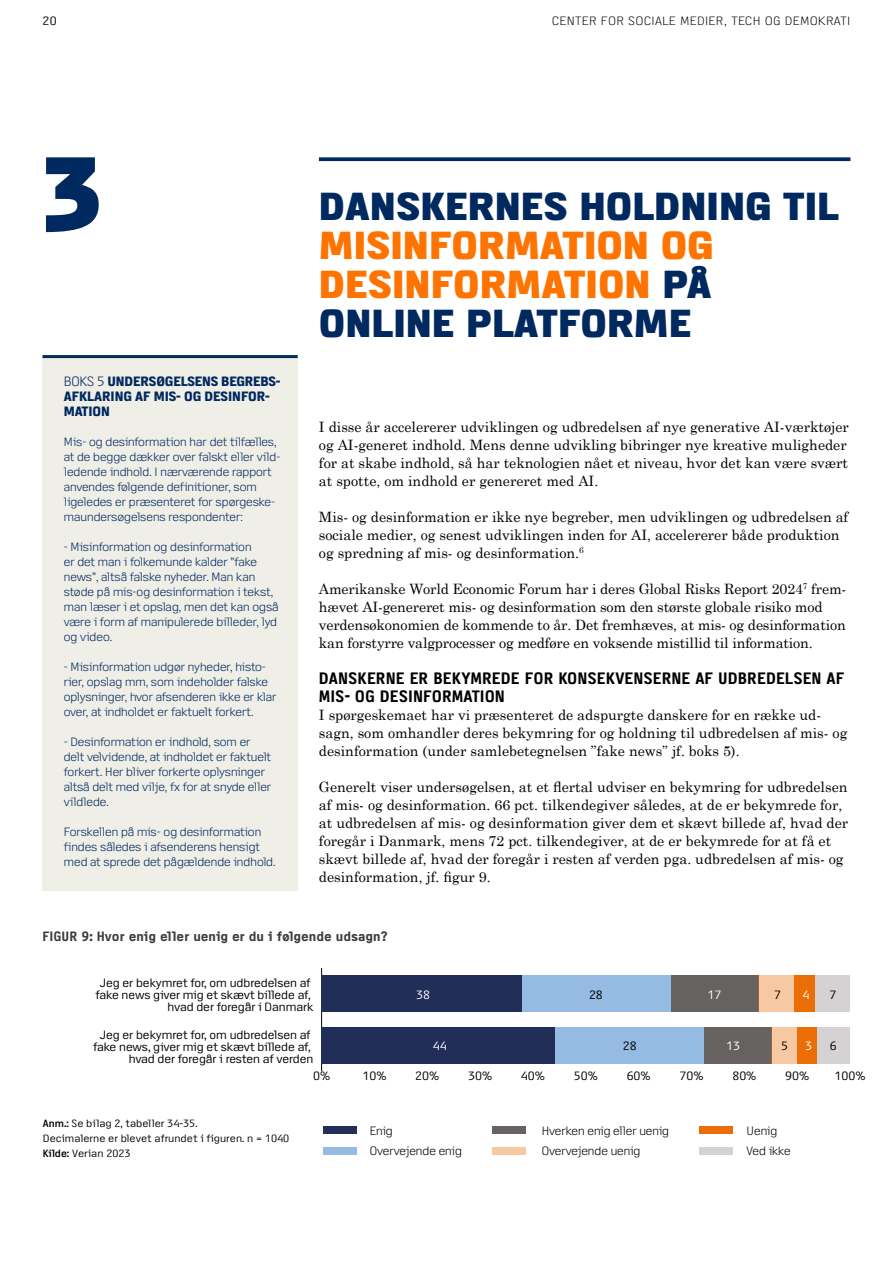
<style>
.page{position:relative;width:893px;height:1263px;background:#fff}
.page>*{position:absolute;margin:0;border:0;box-sizing:border-box;transform-origin:0 0}
.Fakta{font:800 105px "Access";color:#00295f}
.Hovedoverskrift{font:800 39px/39px "Access";color:#00295f}
.Underoverskrift{font:700 16.5px/18px "Access";color:#000}
.Brødtekst_Schoolbook{font:14.25px/18px "Century Schoolbook";color:#000}
.Faktaboks_overskrift{font:800 13.5px/15px "Access";letter-spacing:-.005em;color:#00295f}
.Figuroverskrfit{font:700 13.5px "Access";color:#3c3c3b}
.Faktaboks_brød{font:300 12px/15px "Access";color:#00295f}
.t1{font:12px/12px "Access";color:#000;text-align:right}
.t2{font:300 12px/21px "Access";color:#000}
.t3{font:300 12px "Access";letter-spacing:.025em;color:#000}
.t4{font:12px "Access";color:#fff}
.t5{font:12px "Access";color:#000}
.Anmærkning_og_kilde{font:10.5px "Access";color:#000}
.s1{font-weight:300}
.s2{color:#ff7400}
.s3{font-weight:600}
</style>
<div class="page">
<svg style="left:319px;top:157px;width:531px;height:4px;background:#153b6c"></svg>
<div style="left:43px;top:355px;width:255px;height:536px;background:#efeee7"></div>
<hr style="left:43px;top:355px;width:255px;height:3px;background:#00295f">
<hr style="left:321px;top:968px;width:1px;height:103px;background:#000">
<div style="left:322px;top:976px;width:200px;height:36px;background:#202e58"></div>
<div style="left:322px;top:1027px;width:233px;height:36px;background:#202e58"></div>
<div style="left:522px;top:976px;width:149px;height:36px;background:#95bbe3"></div>
<div style="left:555px;top:1027px;width:149px;height:36px;background:#95bbe3"></div>
<div style="left:671px;top:976px;width:88px;height:36px;background:#656261"></div>
<div style="left:704px;top:1027px;width:67px;height:36px;background:#656261"></div>
<div style="left:759px;top:976px;width:35px;height:36px;background:#f7c9a3"></div>
<div style="left:771px;top:1027px;width:27px;height:36px;background:#f7c9a3"></div>
<div style="left:794px;top:976px;width:21px;height:36px;background:#eb6d06"></div>
<div style="left:798px;top:1027px;width:19px;height:36px;background:#eb6d06"></div>
<div style="left:815px;top:976px;width:35px;height:36px;background:#d4d2d2"></div>
<div style="left:817px;top:1027px;width:33px;height:36px;background:#d4d2d2"></div>
<div style="left:323px;top:1126px;width:34px;height:8px;background:#202e58"></div>
<div style="left:323px;top:1147px;width:34px;height:7px;background:#95bbe3"></div>
<div style="left:492px;top:1126px;width:33px;height:8px;background:#656261"></div>
<div style="left:492px;top:1147px;width:33px;height:7px;background:#f7c9a3"></div>
<div style="left:700px;top:1126px;width:33px;height:8px;background:#eb6d06"></div>
<div style="left:700px;top:1147px;width:33px;height:7px;background:#d4d2d2"></div>
<p class="t5" style="left:43px;top:15px;width:16px">20</p>
<p class="t3" style="left:552px;top:15px;width:300px">CENTER FOR SOCIALE MEDIER, TECH OG DEMOKRATI</p>
<p class="Fakta" style="left:43px;top:137px;width:62px">3</p>
<p class="Faktaboks_overskrift" style="left:64px;top:374px;width:218px"><span class="s1">BOKS 5</span> UNDERSØGELSENS BEGREBS-<br>AFKLARING AF MIS- OG DESINFOR-<br>MATION</p>
<p class="Faktaboks_brød" style="left:64px;top:434px;width:218px">Mis- og desinformation har det tilfælles, at de begge dækker over falskt eller vild&shy;ledende indhold. I nærværende rapport anvendes følgende definitioner, som ligeledes er præsenteret for spørgeske&shy;maundersøgelsens respondenter:</p>
<p class="Faktaboks_brød" style="left:64px;top:539px;width:217px">- Misinformation og desinformation<br>er det man i folkemunde kalder ”fake news”, altså falske nyheder. Man kan støde på mis-og desinformation i tekst, man læser i et opslag, men det kan også være i form af manipulerede billeder, lyd og video.</p>
<p class="Faktaboks_brød" style="left:64px;top:659px;width:214px">- Misinformation udgør nyheder, histo&shy;rier, opslag mm, som indeholder falske oplysninger, hvor afsenderen ikke er klar over, at indholdet er faktuelt forkert.</p>
<p class="Faktaboks_brød" style="left:64px;top:734px;width:209px">- Desinformation er indhold, som er delt velvidende, at indholdet er faktuelt forkert. Her bliver forkerte oplysninger altså delt med vilje, fx for at snyde eller vildlede.</p>
<p class="Faktaboks_brød" style="left:64px;top:824px;width:213px">Forskellen på mis- og desinformation findes således i afsenderens hensigt med at sprede det pågældende indhold.</p>
<p class="Hovedoverskrift" style="left:319px;top:187px;width:521px">DANSKERNES HOLDNING TIL<br><span class="s2">MISINFORMATION OG<br>DESINFORMATION</span> PÅ<br>ONLINE PLATFORME</p>
<p class="Brødtekst_Schoolbook" style="left:319px;top:416px;width:531px">I disse år accelererer udviklingen og udbredelsen af nye generative AI-værktøjer og AI-generet indhold. Mens denne udvikling bibringer nye kreative muligheder for at skabe indhold, så har teknologien nået et niveau, hvor det kan være svært at spotte, om indhold er genereret med AI.</p>
<p class="Brødtekst_Schoolbook" style="left:319px;top:506px;width:531px">Mis- og desinformation er ikke nye begreber, men udviklingen og udbredelsen af sociale medier, og senest udviklingen inden for AI, accelererer både produktion og spredning af mis- og desinformation.<sup>6</sup></p>
<p class="Brødtekst_Schoolbook" style="left:319px;top:578px;width:529px">Amerikanske World Economic Forum har i deres Global Risks Report 2024<sup>7</sup> frem&shy;hævet AI-genereret mis- og desinformation som den største globale risiko mod verdensøkonomien de kommende to år. Det fremhæves, at mis- og desinformation kan forstyrre valgprocesser og medføre en voksende mistillid til information.</p>
<p class="Underoverskrift" style="left:319px;top:669px;width:527px">DANSKERNE ER BEKYMREDE FOR KONSEKVENSERNE AF UDBREDELSEN AF<br>MIS- OG DESINFORMATION</p>
<p class="Brødtekst_Schoolbook" style="left:319px;top:704px;width:530px">I spørgeskemaet har vi præsenteret de adspurgte danskere for en række ud&shy;sagn, som omhandler deres bekymring for og holdning til udbredelsen af mis- og desinformation (under samlebetegnelsen ”fake news” jf. boks 5).</p>
<p class="Brødtekst_Schoolbook" style="left:319px;top:776px;width:531px">Generelt viser undersøgelsen, at et flertal udviser en bekymring for udbredelsen af mis- og desinformation. 66 pct. tilkendegiver således, at de er bekymrede for, at udbredelsen af mis- og desinformation giver dem et skævt billede af, hvad der foregår i Danmark, mens 72 pct. tilkendegiver, at de er bekymrede for at få et skævt billede af, hvad der foregår i resten af verden pga. udbredelsen af mis- og desinformation, jf. figur 9.</p>
<p class="Figuroverskrfit" style="left:43px;top:929px;width:346px">FIGUR 9: Hvor enig eller uenig er du i følgende udsagn?</p>
<p class="t1" style="left:96px;top:977px;width:219px">Jeg er bekymret for, om udbredelsen af fake news giver mig et skævt billede af, hvad der foregår i Danmark</p>
<p class="t1" style="left:93px;top:1028px;width:222px">Jeg er bekymret for, om udbredelsen af fake news, giver mig et skævt billede af, hvad der foregår i resten af verden</p>
<p class="t4" style="left:416px;top:988px;width:15px">38</p>
<p class="t1" style="left:589px;top:989px;width:15px">28</p>
<p class="t4" style="left:707px;top:988px;width:15px">17</p>
<p class="t1" style="left:774px;top:989px;width:8px">7</p>
<p class="t4" style="left:802px;top:988px;width:8px">4</p>
<p class="t1" style="left:829px;top:989px;width:8px">7</p>
<p class="t4" style="left:433px;top:1039px;width:15px">44</p>
<p class="t1" style="left:623px;top:1040px;width:15px">28</p>
<p class="t4" style="left:726px;top:1039px;width:15px">13</p>
<p class="t1" style="left:781px;top:1040px;width:8px">5</p>
<p class="t4" style="left:805px;top:1039px;width:8px">3</p>
<p class="t1" style="left:830px;top:1040px;width:8px">6</p>
<p class="Anmærkning_og_kilde" style="left:43px;top:1117px;width:156px"><span class="s3">Anm.:</span> Se bilag 2, tabeller 34-35.</p>
<p class="Anmærkning_og_kilde" style="left:43px;top:1132px;width:248px">Decimalerne er blevet afrundet i figuren. n = 1040</p>
<p class="Anmærkning_og_kilde" style="left:43px;top:1147px;width:89px"><span class="s3">Kilde:</span> Verian 2023</p>
<p class="t1" style="left:313px;top:1070px;width:19px">0%</p>
<p class="t1" style="left:362px;top:1070px;width:26px">10%</p>
<p class="t1" style="left:415px;top:1070px;width:26px">20%</p>
<p class="t1" style="left:468px;top:1070px;width:26px">30%</p>
<p class="t1" style="left:521px;top:1070px;width:26px">40%</p>
<p class="t1" style="left:574px;top:1070px;width:26px">50%</p>
<p class="t1" style="left:627px;top:1070px;width:26px">60%</p>
<p class="t1" style="left:679px;top:1070px;width:26px">70%</p>
<p class="t1" style="left:732px;top:1070px;width:26px">80%</p>
<p class="t1" style="left:785px;top:1070px;width:26px">90%</p>
<p class="t1" style="left:835px;top:1070px;width:33px">100%</p>
<p class="t2" style="left:370px;top:1120px;width:94px">Enig<br>Overvejende enig</p>
<p class="t2" style="left:746px;top:1120px;width:46px">Uenig<br>Ved ikke</p>
<p class="t2" style="left:542px;top:1120px;width:129px">Hverken enig eller uenig<br>Overvejende uenig</p>
</div>
